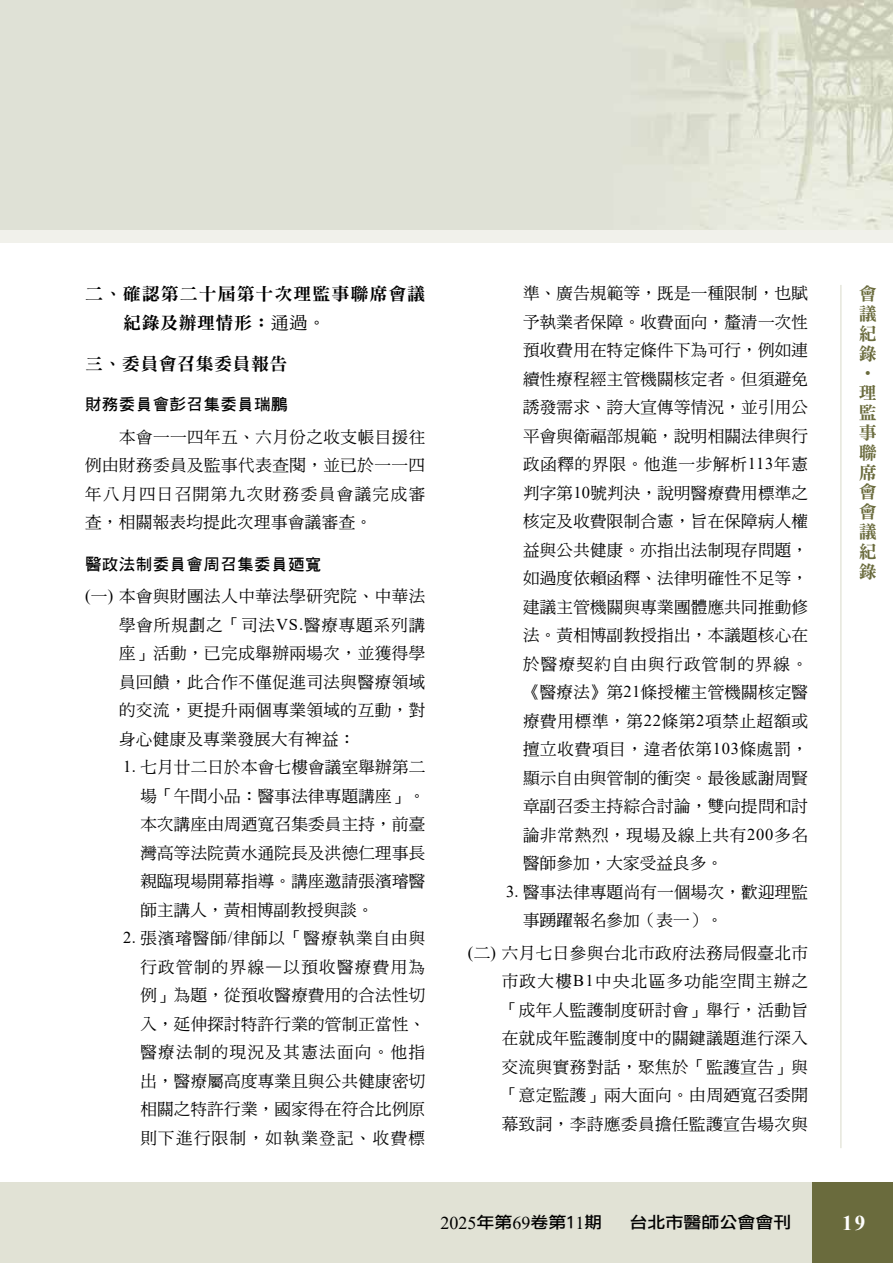
<style>
.page{position:relative;width:893px;height:1263px;background:#fff}
.page>*{position:absolute;margin:0;border:0;box-sizing:border-box;transform-origin:0 0}
.t1{font:700 21px "Times New Roman";color:#fff}
.t2{font:18px/19.8px "DFN Ming W9 WIN BF";color:#6a6b3d;text-align:justify}
.t3{font:18px "Times New Roman";color:#000}
.t4{font:17.7px/28.5px "DFN Ming W9 WIN BF";letter-spacing:.055em;color:#000}
.t5{font:17.7px "DFN Ming W9 WIN BF";letter-spacing:.025em;color:#000}
.t6{font:16.5px/28.5px "DF Ming W5 WIN BF";letter-spacing:.025em;color:#000;text-align:justify}
.t7{font:16.2px "DF Hei W7 WIN BF";letter-spacing:.025em;color:#000}
.t8{font:16.2px "DF Li Hei Md WIN BF";color:#000;scale:1.11 1}
.s1{font-family:"DF Ming W5 WIN BF"}
.s2{font-family:"Times New Roman"}
.s3{font-family:"DF Li Hei Md WIN BF";font-size:16.2px}
</style>
<div class="page">
<div style="left:0;top:230px;width:893px;height:12px;background:#f1f1eb"></div>
<div style="left:0;top:1182px;width:833px;height:81px;background:#e1e2d5"></div>
<img style="left:0;top:0;width:893px;height:230px">
<div style="left:812px;top:1182px;width:81px;height:81px;background:#6a6b3d"></div>
<hr style="left:840px;top:285px;width:1px;height:863px;background:#e1e2d5">
<p class="t4" style="left:123px;top:280px;width:303px;text-indent:-38px">二、確認第二十屆第十次理監事聯席會議紀錄及辦理情形：<span class="s1">通過。</span></p>
<p class="t5" style="left:85px;top:355px;width:204px">三、委員會召集委員報告</p>
<p class="t7" style="left:85px;top:396px;width:204px">財務委員會彭召集委員瑞鵬</p>
<p class="t6" style="left:85px;top:423px;width:342px;text-indent:34px">本會一一四年五、六月份之收支帳目援往例由財務委員及監事代表查閱，並已於一一四年八月四日召開第九次財務委員會議完成審查，相關報表均提此次理事會議審查。</p>
<p class="t7" style="left:85px;top:556px;width:238px">醫政法制委員會周召集委員廼寬</p>
<p class="t6" style="left:119px;top:582px;width:308px;text-indent:-34px"><span class="s2">(</span>一<span class="s2">)</span> 本會與財團法人中華法學研究院、中華法學會所規劃之「司法<span class="s2">VS.</span>醫療專題系列講座」活動，已完成舉辦兩場次，並獲得學員回饋，此合作不僅促進司法與醫療領域的交流，更提升兩個專業領域的互動，對身心健康及專業發展大有裨益：</p>
<p class="t6" style="left:140px;top:753px;width:286px;text-indent:-17px"><span class="s2">1.</span> 七月廿二日於本會七樓會議室舉辦第二場「午間小品：醫事法律專題講座」。本次講座由周迺寬召集委員主持，前臺灣高等法院黃水通院長及洪德仁理事長親臨現場開幕指導。講座邀請張濱璿醫師主講人，黃相博副教授與談。</p>
<p class="t6" style="left:140px;top:924px;width:286px;text-indent:-17px"><span class="s2">2.</span> 張濱璿醫師<span class="s2">/</span>律師以「醫療執業自由與行政管制的界線—以預收醫療費用為例」為題，從預收醫療費用的合法性切入，延伸探討特許行業的管制正當性、醫療法制的現況及其憲法面向。他指出，醫療屬高度專業且與公共健康密切相關之特許行業，國家得在符合比例原則下進行限制，如執業登記、收費標</p>
<p class="t6" style="left:523px;top:279px;width:286px">準、廣告規範等，既是一種限制，也賦予執業者保障。收費面向，釐清一次性預收費用在特定條件下為可行，例如連續性療程經主管機關核定者。但須避免誘發需求、誇大宣傳等情況，並引用公平會與衛福部規範，說明相關法律與行政函釋的界限。他進一步解析<span class="s2">113</span>年憲判字第<span class="s2">10</span>號判決，說明醫療費用標準之核定及收費限制合憲，旨在保障病人權益與公共健康。亦指出法制現存問題，如過度依賴函釋、法律明確性不足等，建議主管機關與專業團體應共同推動修法。黃相博副教授指出，本議題核心在於醫療契約自由與行政管制的界線。《醫療法》第<span class="s2">21</span>條授權主管機關核定醫療費用標準，第<span class="s2">22</span>條第<span class="s2">2</span>項禁止超額或擅立收費項目，違者依第<span class="s2">103</span>條處罰，顯示自由與管制的衝突。最後感謝周賢章副召委主持綜合討論，雙向提問和討論非常熱烈，現場及線上共有<span class="s2">200</span>多名醫師參加，大家受益良多。</p>
<p class="t6" style="left:523px;top:877px;width:286px;text-indent:-17px"><span class="s2">3.</span> 醫事法律專題尚有一個場次，歡迎理監事踴躍報名參加（表一）。</p>
<p class="t6" style="left:502px;top:938px;width:308px;text-indent:-34px"><span class="s2">(</span>二<span class="s2">)</span> 六月七日參與台北市政府法務局假臺北市市政大樓<span class="s2">B1</span>中央北區多功能空間主辦之「成年人監護制度研討會」舉行，活動旨在就成年監護制度中的關鍵議題進行深入交流與實務對話，聚焦於「監護宣告」與「意定監護」兩大面向。由周廼寬召委開幕致詞，李詩應委員擔任監護宣告場次與</p>
<p class="t2" style="left:859px;top:284px;width:19px">會議紀錄</p>
<p class="t2" style="left:878px;top:364px;width:19px;rotate:90deg">•</p>
<p class="t2" style="left:859px;top:383px;width:19px">理監事聯席會會議紀錄</p>
<p class="t3" style="left:440px;top:1210px;width:163px">2025<span class="s3">年第</span>69<span class="s3">卷第1</span>1<span class="s3">期</span></p>
<p class="t8" style="left:629px;top:1214px;width:147px">台北市醫師公會會刊</p>
<p class="t1" style="left:842px;top:1207px;width:25px">19</p>
</div>
